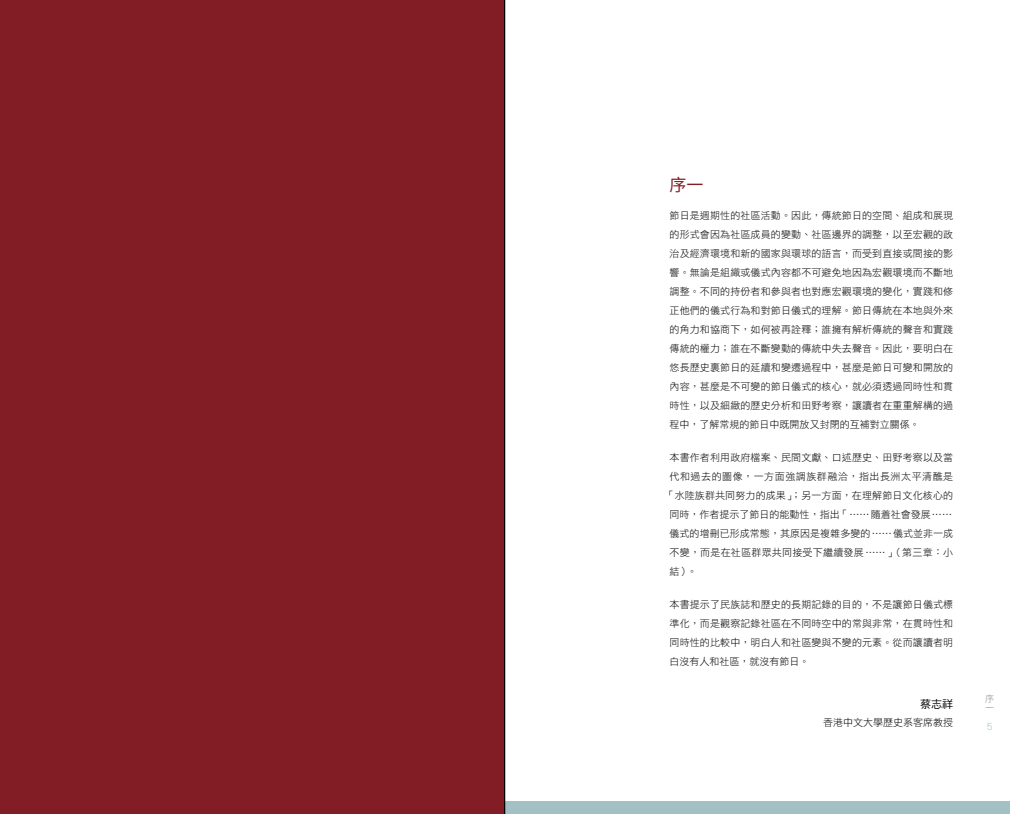
<style>
.page{position:relative;width:1010px;height:814px;background:#fff}
.page>*{position:absolute;margin:0;border:0;box-sizing:border-box;transform-origin:0 0}
.t1{font:17px "Noto Sans CJ Ktc";color:#831d25}
.t2{font:11px "DF Hei HK W5";color:#000}
.t3{font:10px/19px "DF Hei HK W3";letter-spacing:.015em;color:#000;text-align:justify}
.t4{font:10px "DF Hei HK W3";letter-spacing:.05em;color:#000}
.t5{font:10px "DF Li Hei HK W3";color:#a3c0c5}
.t6{font:9px/9.5px "DF Hei HK W3";color:#898989}
</style>
<div class="page">
<div style="left:505px;top:801px;width:504px;height:13px;background:#a3c0c5"></div>
<div style="left:0;top:0;width:504px;height:814px;background:#831d25"></div>
<h1 class="t1" style="left:669px;top:175px;width:35px">序一</h1>
<p class="t3" style="left:669px;top:205px;width:285px">節日是週期性的社區活動。因此，傳統節日的空間、組成和展現的形式會因為社區成員的變動、社區邊界的調整，以至宏觀的政治及經濟環境和新的國家與環球的語言，而受到直接或間接的影響。無論是組織或儀式內容都不可避免地因為宏觀環境而不斷地調整。不同的持份者和參與者也對應宏觀環境的變化，實踐和修正他們的儀式行為和對節日儀式的理解。節日傳統在本地與外來的角力和協商下，如何被再詮釋；誰擁有解析傳統的聲音和實踐傳統的權力；誰在不斷變動的傳統中失去聲音。因此，要明白在悠長歷史裏節日的延續和變遷過程中，甚麼是節日可變和開放的內容，甚麼是不可變的節日儀式的核心，就必須透過同時性和貫時性，以及細緻的歷史分析和田野考察，讓讀者在重重解構的過程中，了解常規的節日中既開放又封閉的互補對立關係。</p>
<p class="t3" style="left:669px;top:447px;width:285px">本書作者利用政府檔案、民間文獻、口述歷史、田野考察以及當</p>
<p class="t4" style="left:669px;top:471px;width:285px">代和過去的圖像，一方面強調族群融洽，指出長洲太平清醮是</p>
<p class="t3" style="left:664px;top:485px;width:290px">「水陸族群共同努力的成果」；另一方面，在理解節日文化核心的</p>
<p class="t3" style="left:669px;top:504px;width:284px">同時，作者提示了節日的能動性，指出「……隨着社會發展……</p>
<p class="t3" style="left:669px;top:523px;width:285px">儀式的增刪已形成常態，其原因是複雜多變的……儀式並非一成</p>
<p class="t3" style="left:669px;top:542px;width:285px">不變，而是在社區群眾共同接受下繼續發展……」（第三章：小</p>
<p class="t3" style="left:669px;top:561px;width:29px">結）。</p>
<p class="t3" style="left:669px;top:595px;width:285px">本書提示了民族誌和歷史的長期記錄的目的，不是讓節日儀式標準化，而是觀察記錄社區在不同時空中的常與非常，在貫時性和同時性的比較中，明白人和社區變與不變的元素。從而讓讀者明白沒有人和社區，就沒有節日。</p>
<p class="t2" style="left:919px;top:698px;width:34px">蔡志祥</p>
<p class="t3" style="left:822px;top:712px;width:131px">香港中文大學歷史系客席教授</p>
<p class="t6" style="left:984px;top:693px;width:10px">序一</p>
<p class="t5" style="left:986px;top:721px;width:8px">5</p>
</div>
